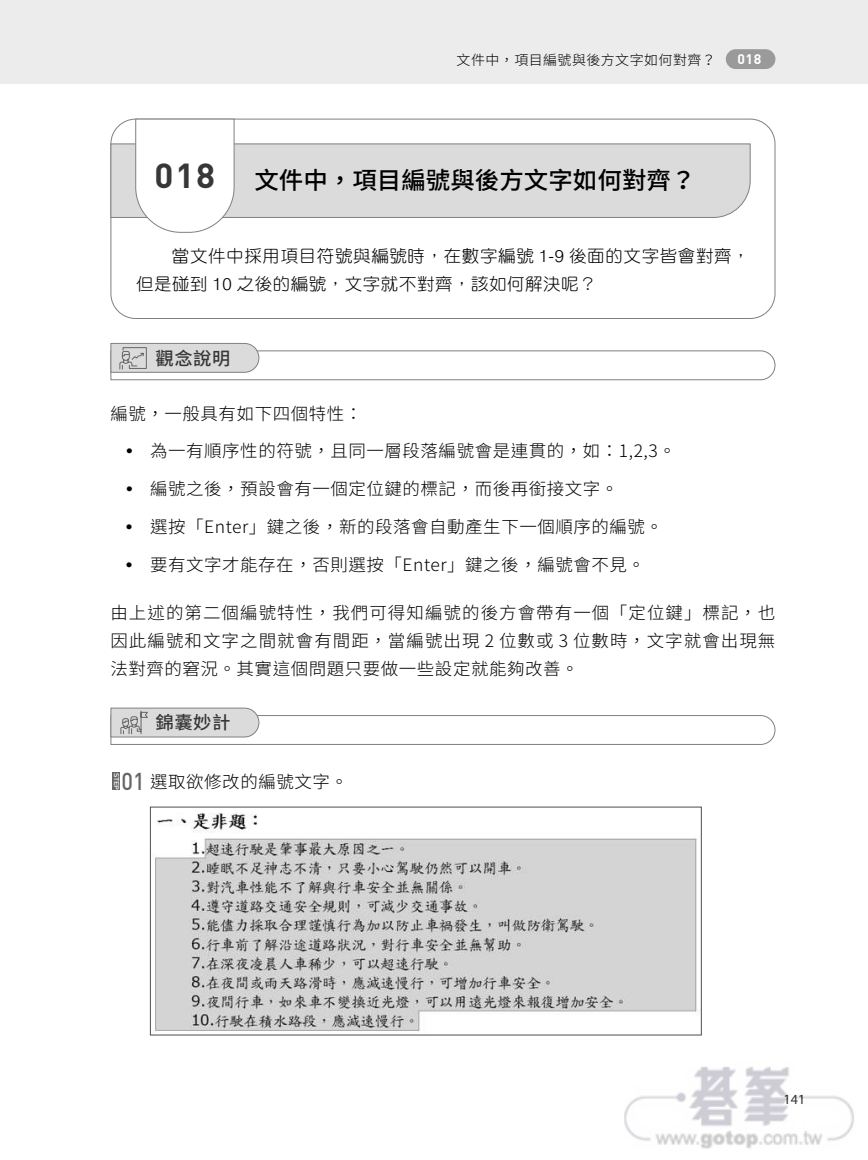
<style>
.page{position:relative;width:868px;height:1160px;background:#fff}
.page>*{position:absolute;margin:0;border:0;box-sizing:border-box;transform-origin:0 0}
.t1{font:500 23.97px "Noto Sans CJ Ktc";color:#000}
.t2{font:500 18.03px "Noto Sans CJ Ktc";letter-spacing:.03em;color:#373737}
.t3{font:300 17.15px/28px "Noto Sans CJ Ktc";letter-spacing:.03em;color:#000;text-align:justify}
.t4{font:17.15px/28px "DF Yuan Std W3";letter-spacing:.035em;color:#000}
.t5{font:14px "Myriad Pro";color:#000}
.t6{font:300 13.65px "Noto Sans CJ Ktc";letter-spacing:.03em;color:#000}
.t7{font:700 13.65px "DIN Pro";color:#fff}
.t8{font:500 6.83px "DIN Pro";color:#fff;scale:1.11 1}
.s1{font-family:"DIN Pro";font-weight:700;font-size:34.3px;color:#373737}
.s2{font-family:"Swiss 721 BT";font-weight:300}
.s3{font-family:"DIN Pro";font-weight:500;font-size:24.15px;color:#666}
</style>
<div class="page">
<div style="left:11px;top:0;width:857px;height:84px;background:#ececec"></div>
<div style="left:0;top:0;width:11px;height:84px;background:#ececec"></div>
<div style="left:726px;top:49px;width:49px;height:20px;background:#9a9a9a;border-radius:10px"></div>
<div style="left:110px;top:119px;width:665px;height:200px;border:1px solid #808080;border-radius:25px"></div>
<div style="left:110px;top:143px;width:641px;height:75px;background:#dbdbdb"></div>
<svg style="left:135px;top:118px;width:100px;height:115px"></svg>
<svg style="left:110px;top:343px;width:666px;height:38px"></svg>
<svg style="left:110px;top:707px;width:666px;height:38px"></svg>
<div style="left:113px;top:772px;width:7px;height:18px;background:#666"></div>
<img style="left:154px;top:812px;width:543px;height:220px">
<img style="left:624px;top:1067px;width:230px;height:82px">
<p class="t6" style="left:456px;top:52px;width:261px">文件中，項目編號與後方文字如何對齊？</p>
<p class="t7" style="left:737px;top:50px;width:25px">018</p>
<h1 class="t1" style="left:155px;top:167px;width:542px"><span class="s1">018</span> 文件中，項目編號與後方文字如何對齊？</h1>
<p class="t4" style="left:136px;top:241px;width:615px;text-indent:36px">當文件中採用項目符號與編號時，在數字編號 <span class="s2">1-9</span> 後面的文字皆會對齊，但是碰到 <span class="s2">10</span> 之後的編號，文字就不對齊，該如何解決呢？</p>
<p class="t2" style="left:155px;top:348px;width:77px">觀念說明</p>
<p class="t3" style="left:110px;top:400px;width:253px">編號，一般具有如下四個特性：</p>
<p class="t3" style="left:150px;top:437px;width:527px">為一有順序性的符號，且同一層段落編號會是連貫的，如：1,2,3。</p>
<p class="t3" style="left:150px;top:475px;width:470px">編號之後，預設會有一個定位鍵的標記，而後再銜接文字。</p>
<p class="t3" style="left:150px;top:513px;width:514px">選按「Enter」鍵之後，新的段落會自動產生下一個順序的編號。</p>
<p class="t3" style="left:150px;top:551px;width:496px">要有文字才能存在，否則選按「Enter」鍵之後，編號會不見。</p>
<p class="t3" style="left:110px;top:599px;width:666px">由上述的第二個編號特性，我們可得知編號的後方會帶有一個「定位鍵」標記，也因此編號和文字之間就會有間距，當編號出現 2 位數或 3 位數時，文字就會出現無法對齊的窘況。其實這個問題只要做一些設定就能夠改善。</p>
<p class="t2" style="left:155px;top:713px;width:77px">錦囊妙計</p>
<p class="t8" style="left:121px;top:772px;width:17px;rotate:90deg">STEP</p>
<p class="t3" style="left:121px;top:767px;width:228px"><span class="s3">01</span> 選取欲修改的編號文字。</p>
<p class="t5" style="left:783px;top:1090px;width:23px">141</p>
</div>
